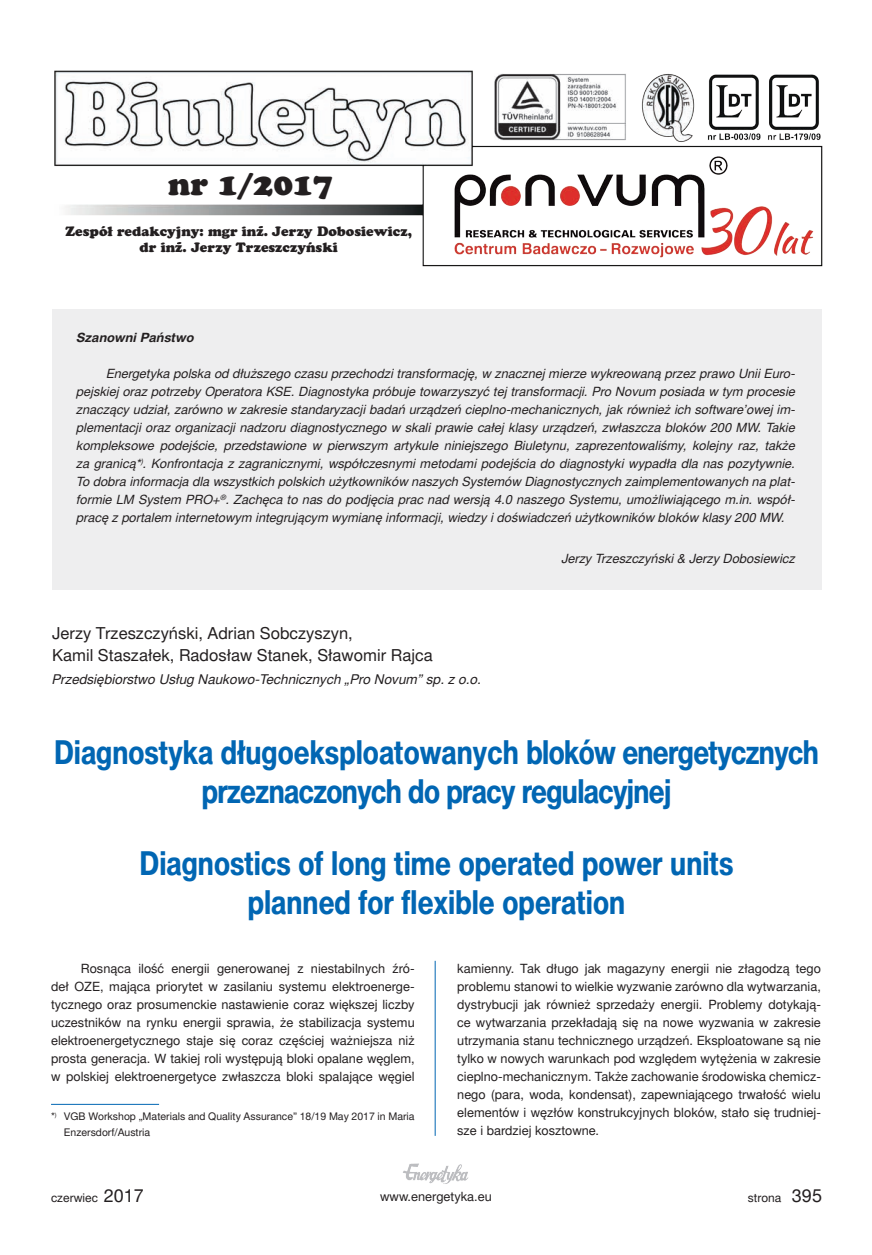
<style>
.page{position:relative;width:872px;height:1255px;background:#fff}
.page>*{position:absolute;margin:0;border:0;box-sizing:border-box;transform-origin:0 0}
.t1{font:700 33px/39px "Switzer Cnd EFN";letter-spacing:-.02em;color:#0166b3;text-align:center}
.t2{font:700 33px/39px "Switzer Cnd EFN";color:#0166b3;text-align:center}
.t3{font:31.5px "Cooper Black Std";color:#231f20}
.t4{font:16.5px/21.8px "Switzer EFN";color:#231f20}
.t5{font:13.5px/16.2px "Cooper Black Std";color:#231f20;text-align:center}
.t6{font:italic 13.5px "Switzer EFN";color:#231f20}
.t7{font:italic 12.75px/18px "Switzer EFN";color:#231f20;text-align:justify}
.t8{font:12.75px/18px "Switzer EFN";color:#231f20;text-align:justify}
.t9{font:italic 700 12.75px "Switzer EFN";color:#231f20}
.t10{font:12px "Switzer EFN";color:#231f20}
.t11{font:10.5px/15.8px "Switzer EFN";color:#231f20}
.s1{font-size:18px}
</style>
<div class="page">
<img style="left:403px;top:1163px;width:66px;height:21px">
<hr style="left:435px;top:960px;width:1px;height:175px;background:#0166b3">
<img style="left:54px;top:70px;width:769px;height:197px">
<svg style="left:177px;top:242px;width:4px;height:9px"></svg>
<svg style="left:258px;top:226px;width:5px;height:9px"></svg>
<svg style="left:305px;top:242px;width:7px;height:9px"></svg>
<div style="left:52px;top:309px;width:770px;height:280px;background:#eeeeef"></div>
<hr style="left:51px;top:1103px;width:108px;height:1px;background:#0166b3">
<h2 class="t3" style="left:168px;top:164px;width:166px">nr 1/2017</h2>
<p class="t5" style="left:66px;top:223px;width:348px">Zespół redakcyjny: mgr inz. Jerzy Dobosiewicz, dr inz. Jerzy Trzeszczynski</p>
<p class="t9" style="left:77px;top:330px;width:119px">Szanowni Państwo</p>
<p class="t7" style="left:77px;top:365px;width:720px;text-indent:30px">Energetyka polska od dłuższego czasu przechodzi transformację, w znacznej mierze wykreowaną przez prawo Unii Euro&shy;pejskiej oraz potrzeby Operatora KSE. Diagnostyka próbuje towarzyszyć tej transformacji. Pro Novum posiada w tym procesie znaczący udział, zarówno w zakresie standaryzacji badań urządzeń cieplno-mechanicznych, jak również ich software’owej im&shy;plementacji oraz organizacji nadzoru diagnostycznego w skali prawie całej klasy urządzeń, zwłaszcza bloków 200 MW. Takie kompleksowe podejście, przedstawione w pierwszym artykule niniejszego Biuletynu, zaprezentowaliśmy, kolejny raz, także za granicą*<sup>)</sup>. Konfrontacja z zagranicznymi, współczesnymi metodami podejścia do diagnostyki wypadła dla nas pozytywnie.<br>To -dobra informacja dla wszystkich polskich użytkowników naszych Systemów Diagnostycznych zaimplementowanych na plat&shy;formie LM System PRO+<sup>®</sup>. Zachęca to nas do podjęcia prac nad wersją 4.0 naszego Systemu, umożliwiającego m.in. współ&shy;pracę z portalem internetowym integrującym wymianę informacji, wiedzy i doświadczeń użytkowników bloków klasy 200 MW.</p>
<p class="t7" style="left:561px;top:549px;width:235px">Jerzy Trzeszczyński &amp; Jerzy Dobosiewicz</p>
<p class="t4" style="left:52px;top:622px;width:382px">Jerzy Trzeszczyński, Adrian Sobczyszyn,<br>Kamil Staszałek, Radosław Stanek, Sławomir Rajca</p>
<p class="t6" style="left:52px;top:671px;width:431px">Przedsiębiorstwo Usług Naukowo-Technicznych „Pro Novum” sp. z o.o.</p>
<h1 class="t1" style="left:54px;top:732px;width:766px">Diagnostyka długoeksploatowanych bloków energetycznych przeznaczonych do pracy regulacyjnej</h1>
<h1 class="t2" style="left:140px;top:843px;width:595px">Diagnostics of long time operated power units planned for flexible operation</h1>
<p class="t8" style="left:51px;top:959px;width:365px;text-indent:30px">Rosnąca ilość energii generowanej z niestabilnych źró&shy;deł OZE, mająca priorytet w zasilaniu systemu elektroenerge&shy;tycznego oraz prosumenckie nastawienie coraz większej liczby uczestników na rynku energii sprawia, że stabilizacja systemu elektroenergetycznego staje się coraz częściej ważniejsza niż prosta generacja. W takiej roli występują bloki opalane węglem, w polskiej elektroenergetyce zwłaszcza bloki spalające węgiel</p>
<p class="t11" style="left:64px;top:1108px;width:352px;text-indent:-13px">*<sup>)</sup> VGB Workshop „Materials and Quality Assurance” 18/19 May 2017 in Maria<br>Enzersdorf/Austria</p>
<p class="t8" style="left:457px;top:959px;width:365px">kamienny. Tak długo jak magazyny energii nie złagodzą tego problemu stanowi to wielkie wyzwanie zarówno dla wytwarzania, dystrybucji jak również sprzedaży energii. Problemy dotykają&shy;ce wytwarzania przekładają się na nowe wyzwania w zakresie utrzymania stanu technicznego urządzeń. Eksploatowane są nie tylko w nowych warunkach pod względem wytężenia w zakresie cieplno-mechanicznym. Także zachowanie środowiska chemicz&shy;nego (para, woda, kondensat), zapewniającego trwałość wielu elementów i węzłów konstrukcyjnych bloków, stało się trudniej&shy;sze i bardziej kosztowne.</p>
<p class="t10" style="left:51px;top:1190px;width:94px">czerwiec <span class="s1">2017</span></p>
<p class="t8" style="left:380px;top:1188px;width:113px">www.energetyka.eu</p>
<p class="t10" style="left:748px;top:1190px;width:76px">strona <span class="s1">395</span></p>
</div>
